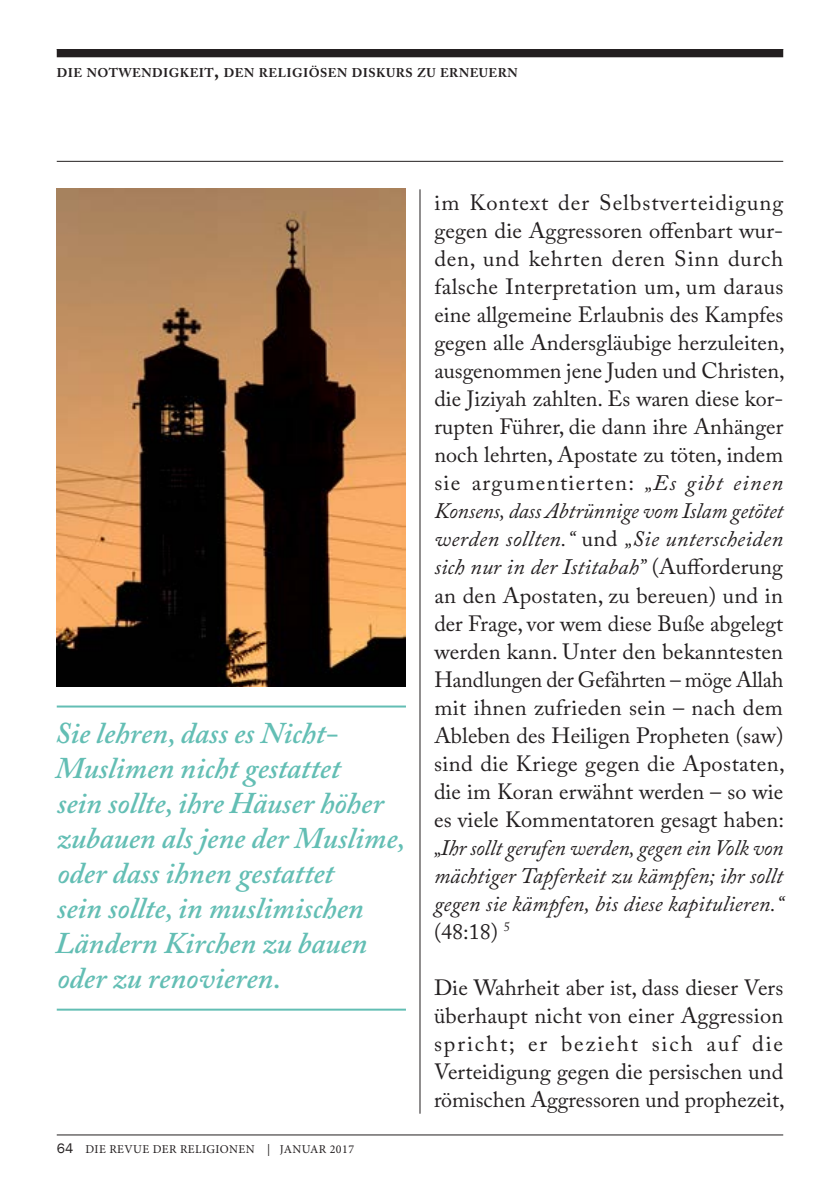
<style>
.page{position:relative;width:840px;height:1191px;background:#fff}
.page>*{position:absolute;margin:0;border:0;box-sizing:border-box;transform-origin:0 0}
.t1{font:italic 600 30px/35px "Adobe Caslon Pro";color:#63beb4}
.t2{font:22px/28px "Adobe Caslon Pro";letter-spacing:.005em;color:#231f20;text-align:justify}
.t3{font:italic 22px/28px "Adobe Caslon Pro";letter-spacing:.005em;color:#231f20;text-align:justify}
.t4{font:700 12.6px "Adobe Caslon Pro";letter-spacing:.035em;color:#231f20}
.t5{font:12px "Minion Pro";letter-spacing:.035em;color:#231f20}
.s1{font-size:18px}
.s2{font-family:"Franklin Gothic";font-size:14px}
.s3{font-style:italic}
.s4{font-style:normal}
</style>
<div class="page">
<hr style="left:57px;top:1134px;width:725px;height:1px;background:#231f20">
<hr style="left:57px;top:161px;width:725px;height:1px;background:#231f20">
<div style="left:57px;top:49px;width:725px;height:8px;background:#231f20"></div>
<hr style="left:419px;top:189px;width:1px;height:924px;background:#231f20">
<img style="left:57px;top:189px;width:349px;height:497px">
<hr style="left:57px;top:705px;width:349px;height:2px;background:#63beb4">
<hr style="left:57px;top:1008px;width:349px;height:2px;background:#63beb4">
<p class="t4" style="left:57px;top:66px;width:462px">DIE NOTWENDIGKEIT<span class="s1">,</span> DEN RELIGIÖSEN DISKURS ZU ERNEUERN</p>
<h1 class="t1" style="left:55px;top:714px;width:351px">Sie lehren, dass es Nicht-<br>Muslimen nicht gestattet<br>sein sollte, ihre Häuser höher zubauen als jene der Muslime, oder dass ihnen gestattet<br>sein sollte, in muslimischen<br>Ländern Kirchen zu bauen oder zu renovieren.</h1>
<p class="t5" style="left:57px;top:1140px;width:299px"><span class="s2">64</span> DIE REVUE DER RELIGIONEN | JANUAR 2017</p>
<p class="t2" style="left:434px;top:189px;width:352px">im Kontext der Selbstverteidigung gegen die Aggressoren offenbart wur&shy;den, und kehrten deren Sinn durch falsche Interpretation um, um daraus eine allgemeine Erlaubnis des Kampfes gegen alle Andersgläubige herzuleiten, ausgenommen jene Juden und Christen, die Jiziyah zahlten. Es waren diese kor&shy;rupten Führer, die dann ihre Anhänger noch lehrten, Apostate zu töten, indem sie argumentierten: <span class="s3">„Es gibt einen Konsens, dass Abtrünnige vom Islam getötet werden sollten.“</span> und <span class="s3">„Sie unterscheiden sich nur in der Istitabah”</span> (Aufforderung an den Apostaten, zu bereuen) und in der Frage, vor wem diese Buße abgelegt werden kann. Unter den bekanntesten Handlungen der Gefährten – möge Allah mit ihnen zufrieden sein – nach dem Ableben des Heiligen Propheten (saw) sind die Kriege gegen die Apostaten, die im Koran erwähnt werden – so wie es viele Kommentatoren gesagt haben:</p>
<p class="t3" style="left:434px;top:833px;width:350px">„Ihr sollt gerufen werden, gegen ein Volk von mächtiger Tapferkeit zu kämpfen; ihr sollt gegen sie kämpfen, bis diese kapitulieren.“ <span class="s4">(48:18)</span> <sup>5</sup></p>
<p class="t2" style="left:434px;top:973px;width:352px">Die Wahrheit aber ist, dass dieser Vers überhaupt nicht von einer Aggression spricht; er bezieht sich auf die Verteidigung gegen die persischen und römischen Aggressoren und prophezeit,</p>
</div>
